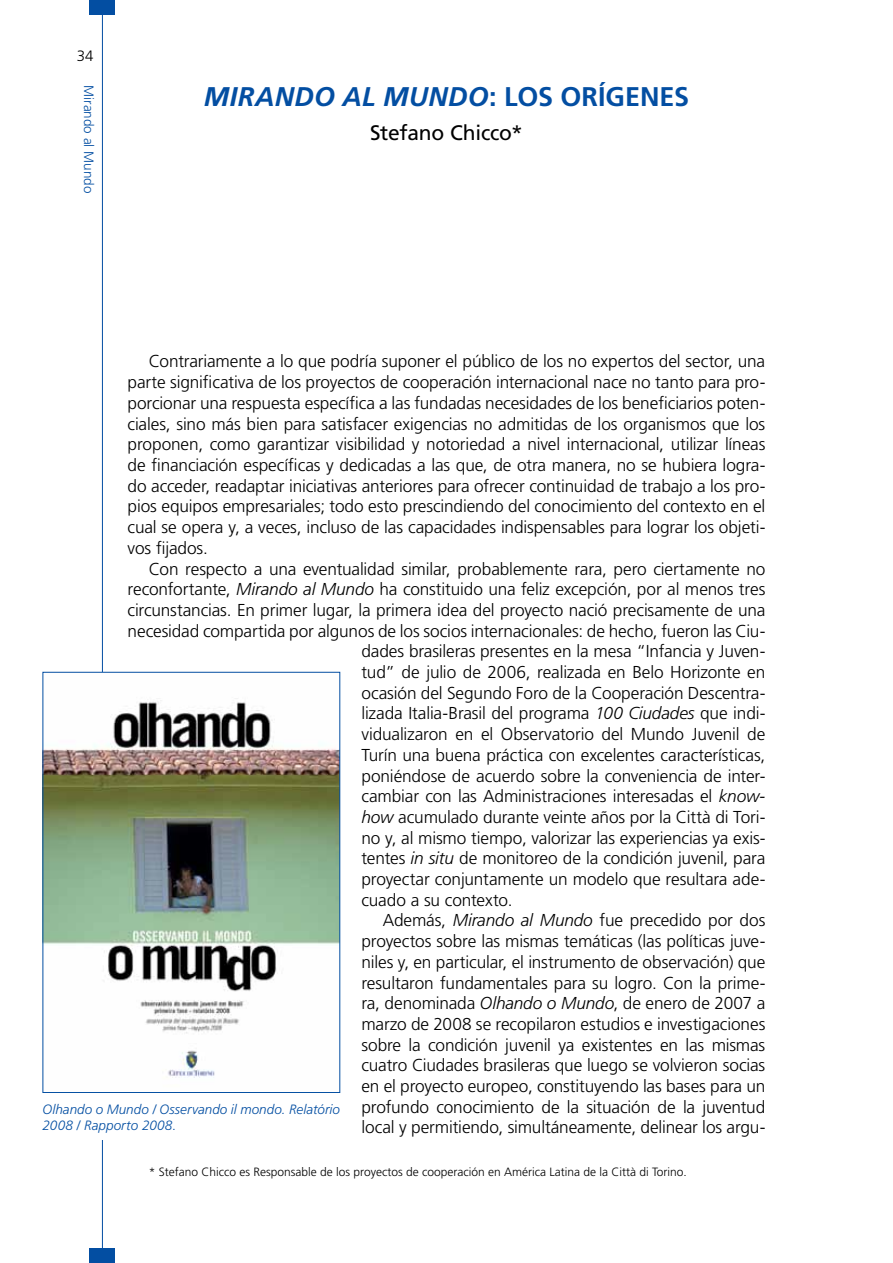
<style>
.page{position:relative;width:893px;height:1263px;background:#fff}
.page>*{position:absolute;margin:0;border:0;box-sizing:border-box;transform-origin:0 0}
.t1{font:italic 700 27px "Frutiger";letter-spacing:.01em;color:#034ea2}
.t2{font:21px "Frutiger";letter-spacing:-.01em;color:#000}
.t3{font:300 17.25px/20.7px "Frutiger";letter-spacing:-.01em;color:#000;text-align:justify}
.t4{font:300 15px "Frutiger";color:#000}
.t5{font:italic 300 13.5px/16.2px "Frutiger";letter-spacing:.005em;color:#034ea2}
.t6{font:300 13.5px "Frutiger";color:#034ea2}
.t7{font:300 12px "Frutiger";color:#000}
.s1{font-style:normal}
.s2{font-style:italic}
</style>
<div class="page">
<hr style="left:102px;top:0;width:1px;height:1263px;background:#034ea2">
<div style="left:89px;top:0;width:26px;height:15px;background:#034ea2"></div>
<div style="left:89px;top:1248px;width:26px;height:15px;background:#034ea2"></div>
<img style="left:45px;top:674px;width:293px;height:417px">
<div style="left:43px;top:672px;width:297px;height:421px;border:1px solid #034ea2"></div>
<p class="t4" style="left:77px;top:47px;width:18px">34</p>
<p class="t6" style="left:96px;top:85px;width:110px;rotate:90deg">Mirando al Mundo</p>
<h1 class="t1" style="left:204px;top:81px;width:487px">MIRANDO AL MUNDO<span class="s1">: LOS ORÍGENES</span></h1>
<p class="t2" style="left:370px;top:120px;width:154px">Stefano Chicco*</p>
<p class="t3" style="left:128px;top:351px;width:639px;text-indent:21px">Contrariamente a lo que podría suponer el público de los no expertos del sector, una parte significativa de los proyectos de cooperación internacional nace no tanto para pro&shy;porcionar una respuesta específica a las fundadas necesidades de los beneficiarios poten&shy;ciales, sino más bien para satisfacer exigencias no admitidas de los organismos que los proponen, como garantizar visibilidad y notoriedad a nivel internacional, utilizar líneas de financiación específicas y dedicadas a las que, de otra manera, no se hubiera logra&shy;do acceder, readaptar iniciativas anteriores para ofrecer continuidad de trabajo a los pro&shy;pios equipos empresariales; todo esto prescindiendo del conocimiento del contexto en el cual se opera y, a veces, incluso de las capacidades indispensables para lograr los objeti&shy;vos fijados.</p>
<p class="t3" style="left:149px;top:558px;width:618px">Con respecto a una eventualidad similar, probablemente rara, pero ciertamente no</p>
<p class="t3" style="left:128px;top:579px;width:639px">reconfortante, <span class="s2">Mirando al Mundo</span> ha constituido una feliz excepción, por al menos tres</p>
<p class="t3" style="left:128px;top:600px;width:639px">circunstancias. En primer lugar, la primera idea del proyecto nació precisamente de una</p>
<p class="t3" style="left:128px;top:620px;width:639px">necesidad compartida por algunos de los socios internacionales: de hecho, fueron las Ciu-</p>
<p class="t3" style="left:361px;top:641px;width:405px">dades brasileras presentes en la mesa “Infancia y Juven-</p>
<p class="t3" style="left:361px;top:662px;width:405px">tud” de julio de 2006, realizada en Belo Horizonte en</p>
<p class="t3" style="left:361px;top:682px;width:405px">ocasión del Segundo Foro de la Cooperación Descentra-</p>
<p class="t3" style="left:361px;top:703px;width:405px">lizada Italia-Brasil del programa <span class="s2">100 Ciudades</span> que indi-</p>
<p class="t3" style="left:361px;top:724px;width:405px">vidualizaron en el Observatorio del Mundo Juvenil de</p>
<p class="t3" style="left:361px;top:744px;width:405px">Turín una buena práctica con excelentes características,</p>
<p class="t3" style="left:361px;top:765px;width:405px">poniéndose de acuerdo sobre la conveniencia de inter-</p>
<p class="t3" style="left:361px;top:786px;width:405px">cambiar con las Administraciones interesadas el <span class="s2">know-</span></p>
<p class="t3" style="left:361px;top:807px;width:405px"><span class="s2">how</span> acumulado durante veinte años por la Città di Tori-</p>
<p class="t3" style="left:361px;top:827px;width:405px">no y, al mismo tiempo, valorizar las experiencias ya exis-</p>
<p class="t3" style="left:361px;top:848px;width:405px">tentes <span class="s2">in situ</span> de monitoreo de la condición juvenil, para</p>
<p class="t3" style="left:361px;top:869px;width:405px">proyectar conjuntamente un modelo que resultara ade-</p>
<p class="t3" style="left:361px;top:889px;width:153px">cuado a su contexto.</p>
<p class="t3" style="left:383px;top:910px;width:384px">Además, <span class="s2">Mirando al Mundo</span> fue precedido por dos</p>
<p class="t3" style="left:361px;top:931px;width:405px">proyectos sobre las mismas temáticas (las políticas juve-</p>
<p class="t3" style="left:361px;top:951px;width:405px">niles y, en particular, el instrumento de observación) que</p>
<p class="t3" style="left:361px;top:972px;width:405px">resultaron fundamentales para su logro. Con la prime-</p>
<p class="t3" style="left:361px;top:993px;width:405px">ra, denominada <span class="s2">Olhando o Mundo</span>, de enero de 2007 a</p>
<p class="t3" style="left:361px;top:1014px;width:405px">marzo de 2008 se recopilaron estudios e investigaciones</p>
<p class="t3" style="left:361px;top:1034px;width:405px">sobre la condición juvenil ya existentes en las mismas</p>
<p class="t3" style="left:361px;top:1055px;width:405px">cuatro Ciudades brasileras que luego se volvieron socias</p>
<p class="t3" style="left:361px;top:1076px;width:405px">en el proyecto europeo, constituyendo las bases para un</p>
<p class="t3" style="left:361px;top:1096px;width:405px">profundo conocimiento de la situación de la juventud</p>
<p class="t3" style="left:361px;top:1117px;width:405px">local y permitiendo, simultáneamente, delinear los argu-</p>
<p class="t5" style="left:43px;top:1101px;width:299px">Olhando o Mundo / Osservando il mondo. Relatório<br>2008 / Rapporto 2008<span class="s1">.</span></p>
<p class="t7" style="left:149px;top:1165px;width:539px">* Stefano Chicco es Responsable de los proyectos de cooperación en América Latina de la Città di Torino.</p>
</div>
